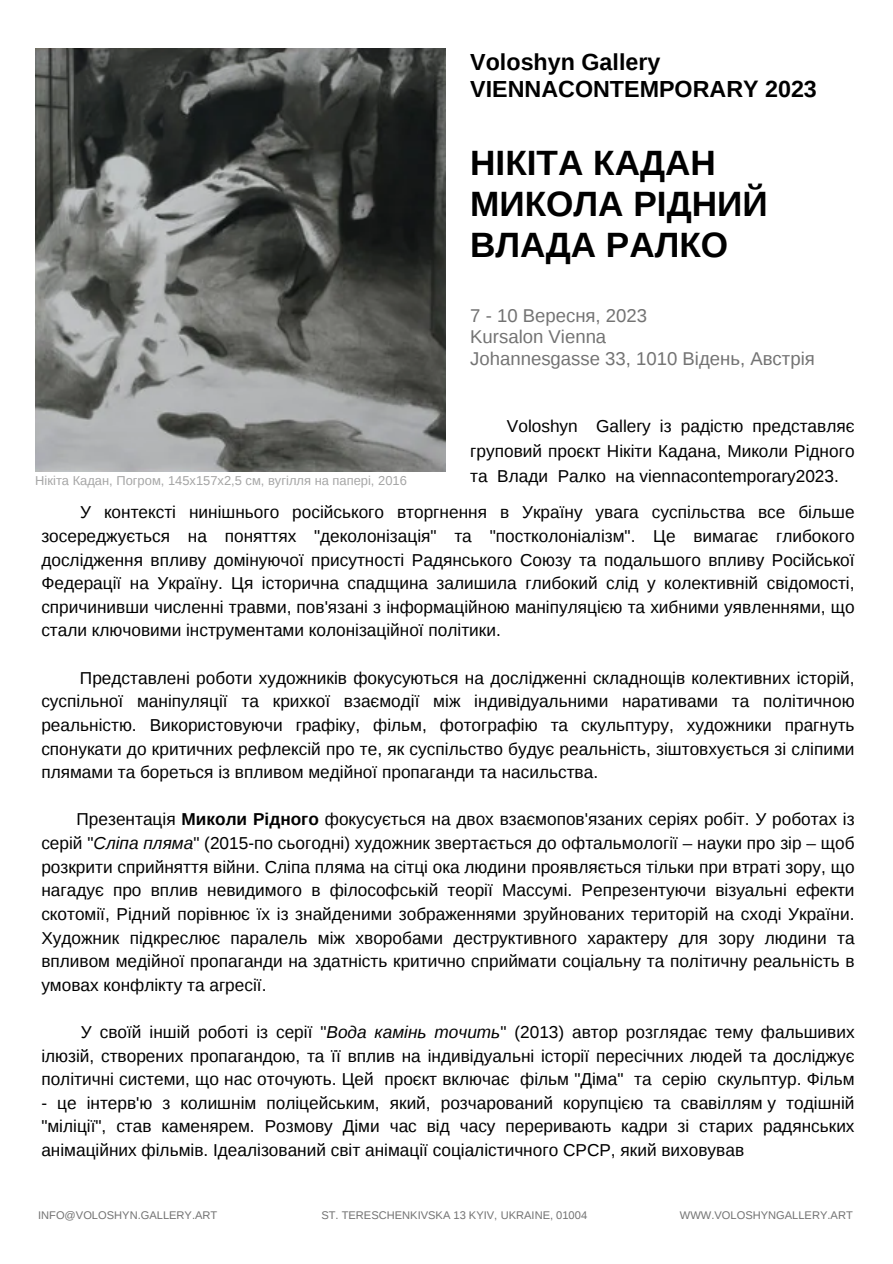
<style>
.page{position:relative;width:893px;height:1264px;background:#fff}
.page>*{position:absolute;margin:0;border:0;box-sizing:border-box;transform-origin:0 0}
.t1{font:700 35.1px "Liberation Sans";color:#000}
.t2{font:700 23.25px/27.5px "Liberation Sans";color:#000}
.t3{font:18.6px "Liberation Sans";color:#737373}
.t4{font:17.25px/23.5px "Liberation Sans";color:#000;text-align:justify}
.t5{font:12.9px "Liberation Sans";color:#a6a6a6}
.t6{font:11.1px "Liberation Sans";color:#737373}
.s1{font-weight:700}
.s2{font-style:italic}
</style>
<div class="page">
<img style="left:35px;top:49px;width:411px;height:422px">
<p class="t2" style="left:470px;top:48px;width:348px">Voloshyn Gallery<br>VIENNACONTEMPORARY 2023</p>
<p class="t1" style="left:470px;top:143px;width:247px">НІКІТА КАДАН</p>
<p class="t1" style="left:470px;top:184px;width:299px">МИКОЛА РІДНИЙ</p>
<p class="t1" style="left:470px;top:225px;width:259px">ВЛАДА РАЛКО</p>
<p class="t3" style="left:470px;top:305px;width:178px">7 - 10 Вересня, 2023</p>
<p class="t3" style="left:470px;top:326px;width:137px">Kursalon Vienna</p>
<p class="t3" style="left:470px;top:348px;width:346px">Johannesgasse 33, 1010 Відень, Австрія</p>
<p class="t4" style="left:470px;top:414px;width:386px;line-height:24.8px;text-indent:37px">Voloshyn Gallery із радістю представляє груповий проєкт Нікіти Кадана, Миколи Рідного та Влади Ралко на viennacontemporary2023.</p>
<p class="t4" style="left:41px;top:500px;width:814px;text-indent:39px">У контексті нинішнього російського вторгнення в Україну увага суспільства все більше зосереджується на поняттях "деколонізація" та "постколоніалізм". Це вимагає глибокого дослідження впливу домінуючої присутності Радянського Союзу та подальшого впливу Російської Федерації на Україну. Ця історична спадщина залишила глибокий слід у колективній свідомості, спричинивши численні травми, пов'язані з інформаційною маніпуляцією та хибними уявленнями, що стали ключовими інструментами колонізаційної політики.</p>
<p class="t4" style="left:41px;top:666px;width:814px;text-indent:39px">Представлені роботи художників фокусуються на дослідженні складнощів колективних історій, суспільної маніпуляції та крихкої взаємодії між індивідуальними наративами та політичною реальністю. Використовуючи графіку, фільм, фотографію та скульптуру, художники прагнуть спонукати до критичних рефлексій про те, як суспільство будує реальність, зіштовхується зі сліпими плямами та бореться із впливом медійної пропаганди та насильства.</p>
<p class="t4" style="left:41px;top:807px;width:814px;text-indent:35px">Презентація <span class="s1">Миколи Рідного</span> фокусується на двох взаємопов'язаних серіях робіт. У роботах із серій "<span class="s2">Сліпа пляма</span>" (2015-по сьогодні) художник звертається до офтальмології – науки про зір – щоб розкрити сприйняття війни. Сліпа пляма на сітці ока людини проявляється тільки при втраті зору, що нагадує про вплив невидимого в філософській теорії Массумі. Репрезентуючи візуальні ефекти скотомії, Рідний порівнює їх із знайденими зображеннями зруйнованих територій на сході України.<br>Художник підкреслює паралель між хворобами деструктивного характеру для зору людини та впливом медійної пропаганди на здатність критично сприймати соціальну та політичну реальність в умовах конфлікту та агресії.</p>
<p class="t4" style="left:41px;top:1020px;width:814px;text-indent:40px">У своїй іншій роботі із серії "<span class="s2">Вода камінь точить</span>" (2013) автор розглядає тему фальшивих ілюзій, створених пропагандою, та її вплив на індивідуальні історії пересічних людей та досліджує політичні системи, що нас оточують. Цей проєкт включає фільм "Діма" та серію скульптур. Фільм</p>
<p class="t4" style="left:41px;top:1091px;width:814px">- це інтерв'ю з колишнім поліцейським, який, розчарований корупцією та свавіллям у тодішній "міліції", став каменярем. Розмову Діми час від часу переривають кадри зі старих радянських анімаційних фільмів. Ідеалізований світ анімації соціалістичного СРСР, який виховував</p>
<p class="t5" style="left:35px;top:473px;width:373px">Нікіта Кадан, Погром, 145x157x2,5 см, вугілля на папері, 2016</p>
<p class="t6" style="left:38px;top:1208px;width:181px">INFO@VOLOSHYN.GALLERY.ART</p>
<p class="t6" style="left:321px;top:1208px;width:267px">ST. TERESCHENKIVSKA 13 KYIV, UKRAINE, 01004</p>
<p class="t6" style="left:679px;top:1208px;width:174px">WWW.VOLOSHYNGALLERY.ART</p>
</div>
